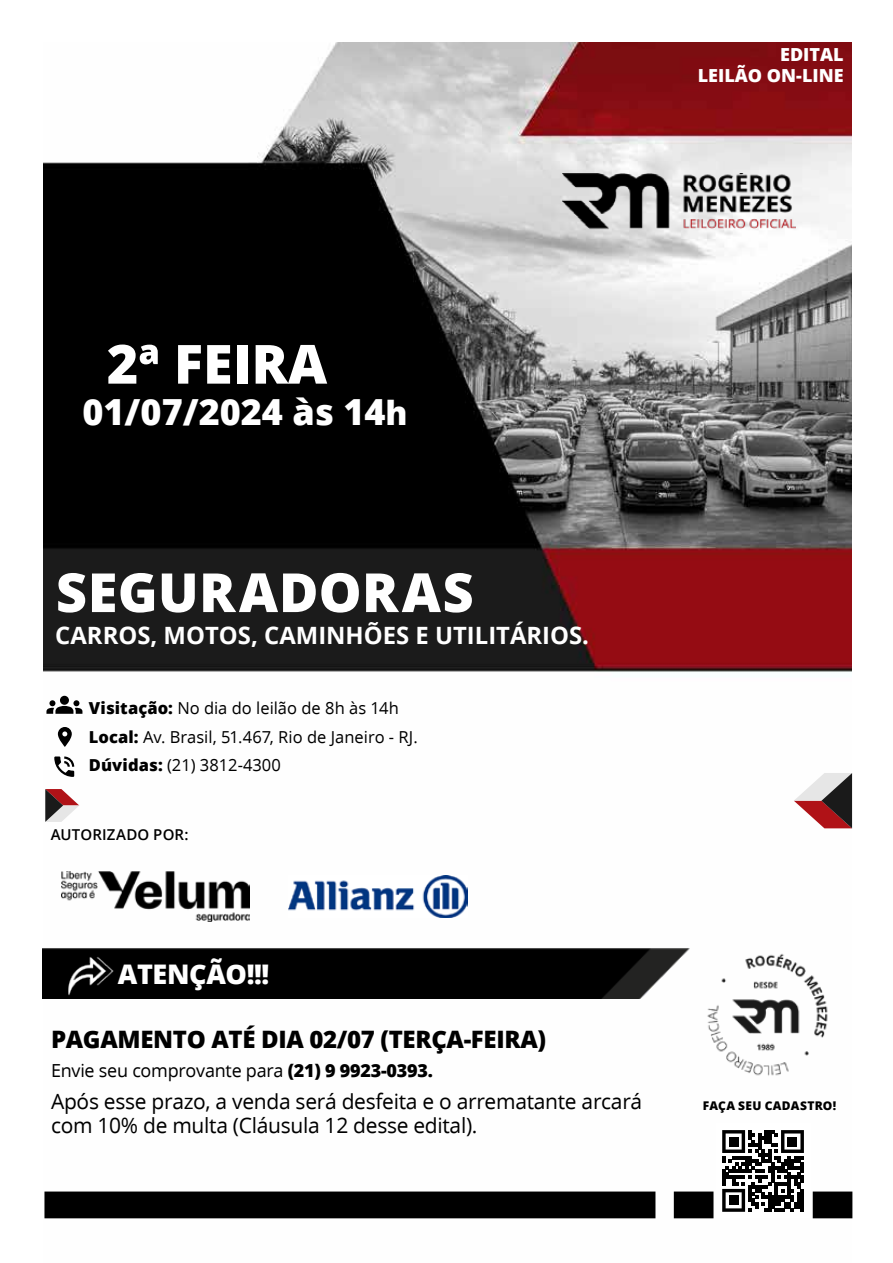
<style>
.page{position:relative;width:893px;height:1263px;background:#fff}
.page>*{position:absolute;margin:0;border:0;box-sizing:border-box;transform-origin:0 0}
.t1{font:800 54px "Open Sans";letter-spacing:.005em;color:#fff}
.t2{font:800 36px "Open Sans";color:#fff}
.t3{font:800 27px "Open Sans";letter-spacing:-.015em;color:#fff}
.t4{font:800 24px "Open Sans";letter-spacing:-.015em;color:#000}
.t5{font:700 23.85px "Open Sans";color:#fff}
.t6{font:21px/24px "Open Sans";letter-spacing:-.015em;color:#000}
.t7{font:18px "Open Sans";letter-spacing:-.015em;color:#000}
.t8{font:800 18px/21.6px "Open Sans";color:#fff;text-align:right}
.t9{font:16.5px/28.3px "Open Sans";color:#000}
.t10{font:600 15px "Open Sans";letter-spacing:.01em;color:#000}
.t11{font:800 12px "Open Sans";letter-spacing:.03em;color:#000}
.s1{font-size:33px}
.s2{font-weight:800}
</style>
<div class="page">
<img style="left:44px;top:43px;width:807px;height:1176px">
<svg style="left:45px;top:789px;width:34px;height:33px"></svg>
<svg style="left:794px;top:773px;width:58px;height:55px"></svg>
<img style="left:563px;top:173px;width:232px;height:58px">
<div style="left:46px;top:1193px;width:608px;height:24px;background:#000"></div>
<div style="left:44px;top:1191px;width:611px;height:27px;border:3px solid #000"></div>
<div style="left:814px;top:1193px;width:37px;height:24px;background:#000"></div>
<div style="left:813px;top:1191px;width:39px;height:27px;border:3px solid #000"></div>
<div style="left:675px;top:1193px;width:37px;height:24px;background:#000"></div>
<div style="left:674px;top:1191px;width:39px;height:27px;border:3px solid #000"></div>
<img style="left:697px;top:999px;width:140px;height:85px">
<img style="left:43px;top:939px;width:808px;height:60px">
<img style="left:45px;top:951px;width:71px;height:48px">
<div style="left:716px;top:1123px;width:94px;height:95px;background:#fff"></div>
<svg style="left:722px;top:1130px;width:82px;height:82px"></svg>
<div style="left:729px;top:1136px;width:9px;height:10px;background:#000"></div>
<div style="left:788px;top:1136px;width:9px;height:10px;background:#000"></div>
<div style="left:729px;top:1195px;width:9px;height:10px;background:#000"></div>
<svg style="left:46px;top:696px;width:36px;height:18px"></svg>
<svg style="left:54px;top:756px;width:20px;height:21px"></svg>
<svg style="left:58px;top:727px;width:14px;height:20px"></svg>
<img style="left:288px;top:876px;width:180px;height:41px">
<img style="left:62px;top:872px;width:187px;height:50px">
<h1 class="t1" style="left:107px;top:323px;width:222px">2ª FEIRA</h1>
<h2 class="t2" style="left:82px;top:384px;width:327px">01/07/2024 às 14<span class="s1">h</span></h2>
<h1 class="t1" style="left:56px;top:551px;width:419px">SEGURADORAS</h1>
<h3 class="t5" style="left:55px;top:618px;width:535px">CARROS, MOTOS, CAMINHÕES E UTILITÁRIOS.</h3>
<p class="t9" style="left:89px;top:694px;width:331px"><span class="s2">Visitação:</span> No dia do leilão de 8h às 14h<br><span class="s2">Local:</span> Av. Brasil, 51.467, Rio de Janeiro - RJ.<br><span class="s2">Dúvidas:</span> (21) 3812-4300</p>
<p class="t10" style="left:51px;top:824px;width:140px">AUTORIZADO POR:</p>
<h3 class="t3" style="left:118px;top:954px;width:153px">ATENÇÃO!!!</h3>
<p class="t8" style="left:698px;top:42px;width:147px">EDITAL<br>LEILÃO ON-LINE</p>
<h3 class="t4" style="left:51px;top:1021px;width:497px">PAGAMENTO ATÉ DIA 02/07 (TERÇA-FEIRA)</h3>
<p class="t7" style="left:51px;top:1058px;width:383px">Envie seu comprovante para <span class="s2">(21) 9 9923-0393.</span></p>
<p class="t6" style="left:51px;top:1089px;width:593px">Após esse prazo, a venda será desfeita e o arrematante arcará com 10% de multa (Cláusula 12 desse edital).</p>
<p class="t11" style="left:703px;top:1096px;width:135px">FAÇA SEU CADASTRO!</p>
</div>
